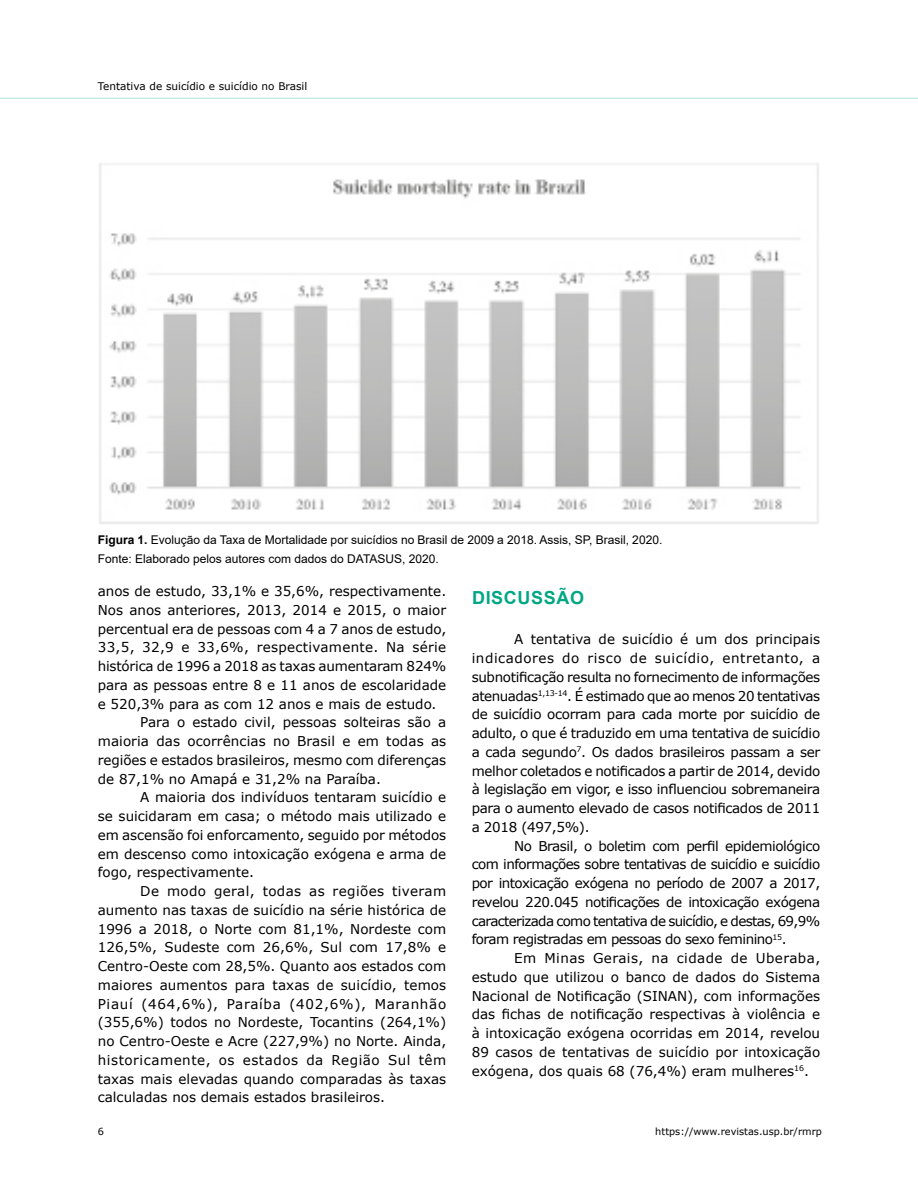
<style>
.page{position:relative;width:918px;height:1188px;background:#fff}
.page>*{position:absolute;margin:0;border:0;box-sizing:border-box;transform-origin:0 0}
.t1{font:700 18px "Arial";letter-spacing:.035em;color:#00a784}
.t2{font:13.5px/18.8px "Verdana";color:#000;text-align:justify}
.t3{font:13.5px "Verdana";letter-spacing:.02em;color:#000}
.t4{font:13.5px "Verdana";letter-spacing:.055em;color:#000}
.t5{font:13.5px "Verdana";letter-spacing:.04em;color:#000}
.t6{font:13.5px "Verdana";letter-spacing:.03em;color:#000}
.t7{font:12px/19.4px "Arial";color:#000}
.t8{font:10.5px "Verdana";color:#000}
.t9{font:9.75px "Verdana";color:#000}
.s1{font-weight:700}
</style>
<div class="page">
<hr style="left:0;top:98px;width:918px;height:1px;background:#00a784">
<img style="left:99px;top:163px;width:720px;height:361px">
<p class="t8" style="left:98px;top:79px;width:211px">Tentativa de suicídio e suicídio no Brasil</p>
<p class="t7" style="left:98px;top:530px;width:566px"><span class="s1">Figura 1.</span> Evolução da Taxa de Mortalidade por suicídios no Brasil de 2009 a 2018. Assis, SP, Brasil, 2020.<br>Fonte: Elaborado pelos autores com dados do DATASUS, 2020.</p>
<p class="t2" style="left:98px;top:582px;width:350px">anos de estudo, 33,1% e 35,6%, respectivamente.</p>
<p class="t2" style="left:98px;top:600px;width:350px">Nos anos anteriores, 2013, 2014 e 2015, o maior</p>
<p class="t2" style="left:98px;top:619px;width:350px">percentual era de pessoas com 4 a 7 anos de estudo,</p>
<p class="t3" style="left:98px;top:638px;width:350px">33,5, 32,9 e 33,6%, respectivamente. Na série</p>
<p class="t2" style="left:98px;top:657px;width:350px">histórica de 1996 a 2018 as taxas aumentaram 824%</p>
<p class="t2" style="left:98px;top:675px;width:350px">para as pessoas entre 8 e 11 anos de escolaridade</p>
<p class="t2" style="left:98px;top:694px;width:340px">e 520,3% para as com 12 anos e mais de estudo.</p>
<p class="t2" style="left:140px;top:713px;width:307px">Para o estado civil, pessoas solteiras são a</p>
<p class="t2" style="left:98px;top:732px;width:350px">maioria das ocorrências no Brasil e em todas as</p>
<p class="t2" style="left:98px;top:750px;width:350px">regiões e estados brasileiros, mesmo com diferenças</p>
<p class="t2" style="left:98px;top:769px;width:285px">de 87,1% no Amapá e 31,2% na Paraíba.</p>
<p class="t2" style="left:140px;top:788px;width:307px">A maioria dos indivíduos tentaram suicídio e</p>
<p class="t2" style="left:98px;top:807px;width:350px">se suicidaram em casa; o método mais utilizado e</p>
<p class="t2" style="left:98px;top:825px;width:350px">em ascensão foi enforcamento, seguido por métodos</p>
<p class="t2" style="left:98px;top:844px;width:350px">em descenso como intoxicação exógena e arma de</p>
<p class="t2" style="left:98px;top:863px;width:158px">fogo, respectivamente.</p>
<p class="t6" style="left:140px;top:882px;width:307px">De modo geral, todas as regiões tiveram</p>
<p class="t2" style="left:98px;top:900px;width:350px">aumento nas taxas de suicídio na série histórica de</p>
<p class="t2" style="left:98px;top:919px;width:350px">1996 a 2018, o Norte com 81,1%, Nordeste com</p>
<p class="t2" style="left:98px;top:938px;width:350px">126,5%, Sudeste com 26,6%, Sul com 17,8% e</p>
<p class="t2" style="left:98px;top:957px;width:350px">Centro-Oeste com 28,5%. Quanto aos estados com</p>
<p class="t2" style="left:98px;top:975px;width:350px">maiores aumentos para taxas de suicídio, temos</p>
<p class="t4" style="left:98px;top:994px;width:350px">Piauí (464,6%), Paraíba (402,6%), Maranhão</p>
<p class="t2" style="left:98px;top:1013px;width:350px">(355,6%) todos no Nordeste, Tocantins (264,1%)</p>
<p class="t2" style="left:98px;top:1032px;width:350px">no Centro-Oeste e Acre (227,9%) no Norte. Ainda,</p>
<p class="t5" style="left:98px;top:1051px;width:350px">historicamente, os estados da Região Sul têm</p>
<p class="t2" style="left:98px;top:1069px;width:350px">taxas mais elevadas quando comparadas às taxas</p>
<p class="t2" style="left:98px;top:1088px;width:289px">calculadas nos demais estados brasileiros.</p>
<h1 class="t1" style="left:472px;top:585px;width:114px">DISCUSSÃO</h1>
<p class="t2" style="left:472px;top:630px;width:350px;text-indent:43px">A tentativa de suicídio é um dos principais indicadores do risco de suicídio, entretanto, a subnotificação resulta no fornecimento de informações atenuadas<sup>1,13-14</sup>. É estimado que ao menos 20 tentativas de suicídio ocorram para cada morte por suicídio de adulto, o que é traduzido em uma tentativa de suicídio a cada segundo<sup>7</sup>. Os dados brasileiros passam a ser melhor coletados e notificados a partir de 2014, devido à legislação em vigor, e isso influenciou sobremaneira para o aumento elevado de casos notificados de 2011 a 2018 (497,5%).</p>
<p class="t2" style="left:472px;top:836px;width:350px;text-indent:43px">No Brasil, o boletim com perfil epidemiológico com informações sobre tentativas de suicídio e suicídio por intoxicação exógena no período de 2007 a 2017, revelou 220.045 notificações de intoxicação exógena caracterizada como tentativa de suicídio, e destas, 69,9% foram registradas em pessoas do sexo feminino<sup>15</sup>.</p>
<p class="t2" style="left:472px;top:949px;width:350px;text-indent:43px">Em Minas Gerais, na cidade de Uberaba, estudo que utilizou o banco de dados do Sistema Nacional de Notificação (SINAN), com informações das fichas de notificação respectivas à violência e à intoxicação exógena ocorridas em 2014, revelou 89 casos de tentativas de suicídio por intoxicação exógena, dos quais 68 (76,4%) eram mulheres<sup>16</sup>.</p>
<p class="t9" style="left:98px;top:1125px;width:8px">6</p>
<p class="t9" style="left:655px;top:1125px;width:168px">https://www.revistas.usp.br/rmrp</p>
</div>
